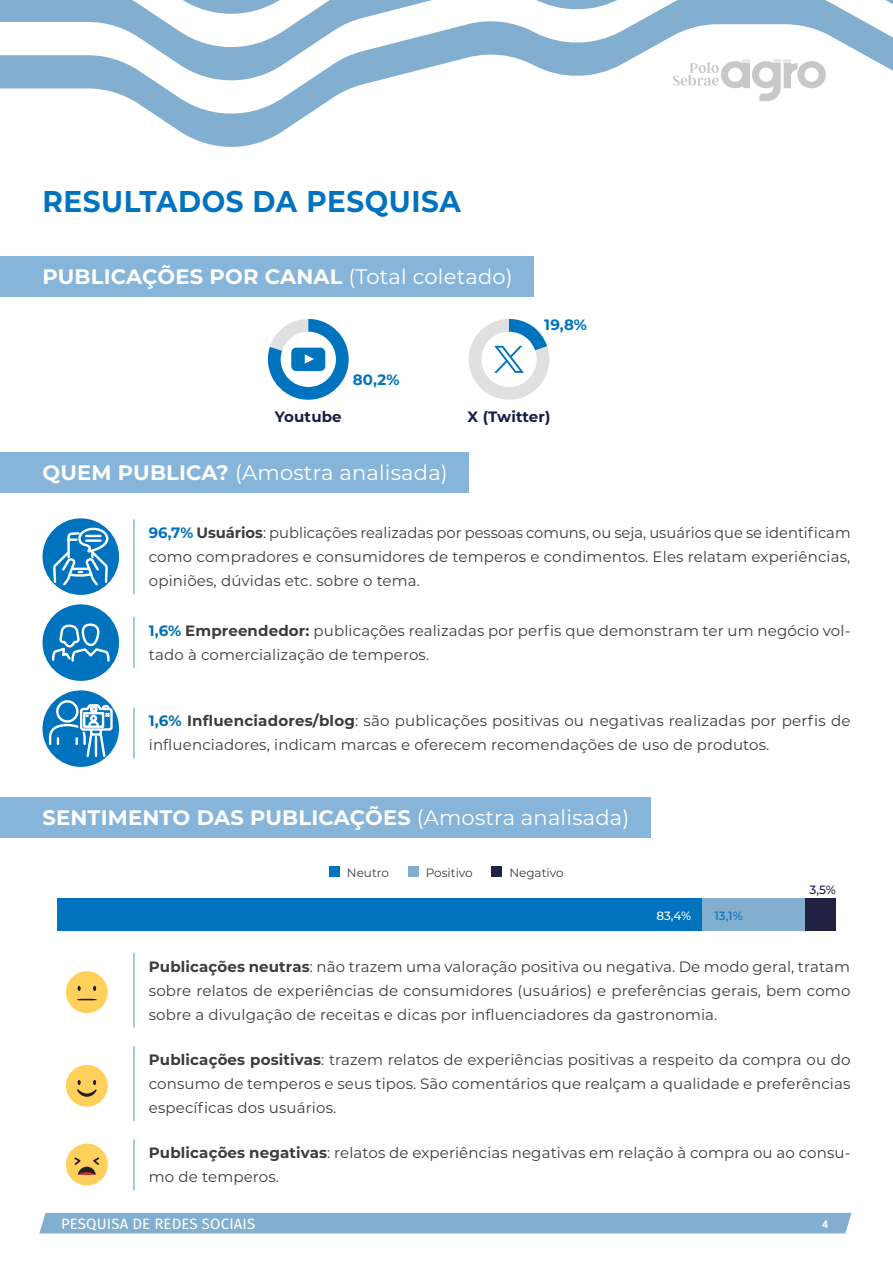
<style>
.page{position:relative;width:893px;height:1263px;background:#fff}
.page>*{position:absolute;margin:0;border:0;box-sizing:border-box;transform-origin:0 0}
.Título_pg_1{font:700 30px "Montserrat";letter-spacing:.02em;color:#0073bf;scale:.93 1}
.Titulo_destaque{font:700 21px "Montserrat";letter-spacing:.01em;color:#fff}
.Titulo_destaque-2{font:21px "Montserrat";letter-spacing:.01em;color:#fff}
.recuo_icones{font:15px/24px "Montserrat";letter-spacing:.01em;color:#3c3c3c;text-align:justify}
.t1{font:15px "Fira Sans";letter-spacing:.01em;color:#fff}
.Corpo11pt{font:700 15px "Montserrat";letter-spacing:.01em;color:#141e48}
.Corpo11pt-2{font:700 15px "Montserrat";color:#0073bf}
.Fontes{font:12px "Montserrat";color:#3c3c3c}
.Fontes-2{font:500 12px "Montserrat";color:#fff}
.Fontes-3{font:500 12px "Montserrat";color:#0073bf}
.Fontes-4{font:500 12px "Montserrat";color:#141e48}
.t2{font:700 10.5px "Roboto";color:#fff}
.s1{font-weight:400}
.s2{font-weight:700}
.s3{font-weight:700;color:#0073bf}
.s4{font-weight:700;color:#006db7}
</style>
<div class="page">
<svg style="left:0;top:86px;width:357px;height:61px"></svg>
<svg style="left:0;top:19px;width:893px;height:67px"></svg>
<svg style="left:0;top:0;width:893px;height:19px"></svg>
<svg style="left:673px;top:60px;width:153px;height:41px"></svg>
<div style="left:39px;top:1213px;width:812px;height:20px;background:#82afcf"></div>
<div style="left:0;top:453px;width:469px;height:40px;background:#87b5d9"></div>
<hr style="left:133px;top:519px;width:2px;height:75px;background:#87b5d9">
<hr style="left:133px;top:617px;width:2px;height:51px;background:#87b5d9">
<hr style="left:133px;top:707px;width:2px;height:51px;background:#87b5d9">
<div style="left:43px;top:518px;width:76px;height:77px;background:#0073bf;border-radius:50%"></div>
<svg style="left:52px;top:518px;width:58px;height:70px"></svg>
<div style="left:43px;top:604px;width:76px;height:77px;background:#0073bf;border-radius:50%"></div>
<svg style="left:52px;top:623px;width:58px;height:39px"></svg>
<div style="left:43px;top:690px;width:76px;height:77px;background:#0073bf;border-radius:50%"></div>
<svg style="left:48px;top:699px;width:66px;height:60px"></svg>
<div style="left:57px;top:899px;width:645px;height:32px;background:#0073bf"></div>
<div style="left:702px;top:899px;width:106px;height:32px;background:#82afcf"></div>
<div style="left:805px;top:899px;width:31px;height:32px;background:#212142"></div>
<div style="left:329px;top:866px;width:11px;height:10px;background:#0073bf"></div>
<div style="left:408px;top:866px;width:10px;height:10px;background:#82afcf"></div>
<div style="left:492px;top:866px;width:10px;height:10px;background:#212142"></div>
<hr style="left:133px;top:953px;width:2px;height:75px;background:#87b5d9">
<hr style="left:133px;top:1046px;width:2px;height:75px;background:#87b5d9">
<hr style="left:133px;top:1139px;width:2px;height:51px;background:#87b5d9">
<div style="left:66px;top:971px;width:42px;height:42px;background:#ffd15c;border-radius:50%"></div>
<svg style="left:77px;top:999px;width:20px;height:1px"></svg>
<svg style="left:78px;top:986px;width:3px;height:5px"></svg>
<svg style="left:93px;top:986px;width:3px;height:5px"></svg>
<div style="left:66px;top:1065px;width:42px;height:42px;background:#ffd15c;border-radius:50%"></div>
<svg style="left:77px;top:1080px;width:20px;height:17px"></svg>
<div style="left:66px;top:1143px;width:42px;height:42px;background:#ffd15c;border-radius:50%"></div>
<svg style="left:74px;top:1157px;width:25px;height:17px"></svg>
<div style="left:0;top:256px;width:534px;height:40px;background:#87b5d9"></div>
<div style="left:0;top:797px;width:650px;height:40px;background:#87b5d9"></div>
<svg style="left:268px;top:319px;width:81px;height:81px"></svg>
<svg style="left:468px;top:319px;width:82px;height:81px"></svg>
<p class="Título_pg_1" style="left:43px;top:180px;width:451px">RESULTADOS DA PESQUISA</p>
<p class="Titulo_destaque" style="left:43px;top:261px;width:472px">PUBLICAÇÕES POR CANAL <span class="s1">(Total coletado)</span></p>
<p class="Corpo11pt-2" style="left:353px;top:369px;width:48px">80,2%</p>
<p class="Corpo11pt-2" style="left:544px;top:314px;width:44px">19,8%</p>
<p class="Corpo11pt" style="left:275px;top:406px;width:68px">Youtube</p>
<p class="Titulo_destaque-2" style="left:43px;top:458px;width:407px"><span class="s2">QUEM PUBLICA?</span> (Amostra analisada)</p>
<p class="Corpo11pt" style="left:468px;top:406px;width:84px">X (Twitter)</p>
<p class="recuo_icones" style="left:149px;top:520px;width:703px"><span class="s3">96,7%</span> <span class="s2">Usuários</span>: publicações realizadas por pessoas comuns, ou seja, usuários que se identificam como compradores e consumidores de temperos e condimentos. Eles relatam experiências, opiniões, dúvidas etc. sobre o tema.</p>
<p class="recuo_icones" style="left:149px;top:618px;width:703px"><span class="s4">1,6%</span> <span class="s2">Empreendedor:</span> publicações realizadas por perfis que demonstram ter um negócio vol&shy;tado à comercialização de temperos.</p>
<p class="recuo_icones" style="left:149px;top:708px;width:703px"><span class="s4">1,6%</span> <span class="s2">Influenciadores/blog</span>: são publicações positivas ou negativas realizadas por perfis de influenciadores, indicam marcas e oferecem recomendações de uso de produtos.</p>
<p class="Titulo_destaque" style="left:43px;top:802px;width:588px">SENTIMENTO DAS PUBLICAÇÕES <span class="s1">(Amostra analisada)</span></p>
<p class="Fontes" style="left:347px;top:864px;width:44px">Neutro</p>
<p class="Fontes" style="left:426px;top:864px;width:49px">Positivo</p>
<p class="Fontes" style="left:509px;top:864px;width:56px">Negativo</p>
<p class="Fontes-2" style="left:656px;top:908px;width:36px">83,4%</p>
<p class="Fontes-3" style="left:714px;top:908px;width:30px">13,1%</p>
<p class="Fontes-4" style="left:809px;top:881px;width:28px">3,5%</p>
<p class="recuo_icones" style="left:149px;top:954px;width:703px"><span class="s2">Publicações neutras</span>: não trazem uma valoração positiva ou negativa. De modo geral, tratam sobre relatos de experiências de consumidores (usuários) e preferências gerais, bem como sobre a divulgação de receitas e dicas por influenciadores da gastronomia.</p>
<p class="recuo_icones" style="left:149px;top:1047px;width:703px"><span class="s2">Publicações positivas</span>: trazem relatos de experiências positivas a respeito da compra ou do consumo de temperos e seus tipos. São comentários que realçam a qualidade e preferências específicas dos usuários.</p>
<p class="recuo_icones" style="left:149px;top:1140px;width:703px"><span class="s2">Publicações negativas</span>: relatos de experiências negativas em relação à compra ou ao consu&shy;mo de temperos.</p>
<p class="t1" style="left:61px;top:1213px;width:196px">PESQUISA DE REDES SOCIAIS</p>
<p class="t2" style="left:822px;top:1216px;width:8px">4</p>
</div>
